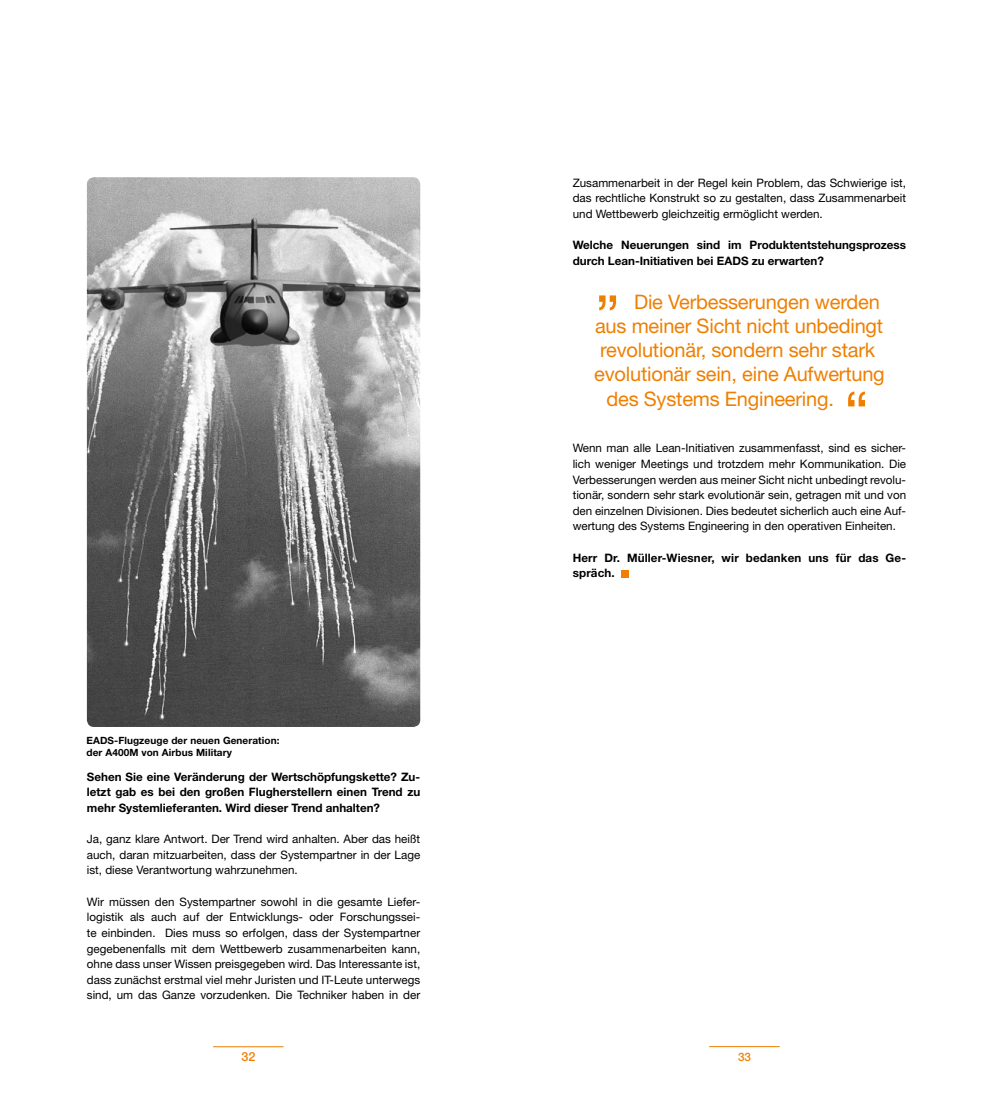
<style>
.page{position:relative;width:993px;height:1099px;background:#fff}
.page>*{position:absolute;margin:0;border:0;box-sizing:border-box;transform-origin:0 0}
.t1{font:57.5px "Helvetica Neue";color:#ee7f00}
.t2{font:20px "Helvetica Neue";letter-spacing:-.01em;color:#ee7f00}
.t3{font:500 12.5px "Helvetica Neue";color:#ee7f00}
.t4{font:11.62px/15.6px "Helvetica Neue";color:#000;text-align:justify}
.t5{font:700 11.62px/15.6px "Helvetica Neue";color:#000}
.t6{font:500 11.62px "Helvetica Neue";color:#ee7f00}
.t7{font:700 10px/12px "Helvetica Neue";letter-spacing:.01em;color:#000}
</style>
<div class="page">
<img style="left:87px;top:177px;width:333px;height:550px">
<div style="left:621px;top:570px;width:7px;height:7px;background:#ee7f00"></div>
<hr style="left:709px;top:1046px;width:70px;height:1px;background:#ee7f00">
<hr style="left:213px;top:1046px;width:70px;height:1px;background:#ee7f00">
<p class="t4" style="left:572px;top:174px;width:335px">Zusammenarbeit in der Regel kein Problem, das Schwierige ist, das rechtliche Konstrukt so zu gestalten, dass Zusammenarbeit und Wettbewerb gleichzeitig ermöglicht werden.</p>
<p class="t5" style="left:572px;top:237px;width:335px">Welche Neuerungen sind im Produktentstehungsprozess durch Lean-Initiativen bei EADS zu erwarten?</p>
<h1 class="t1" style="left:595px;top:247px;width:26px">„</h1>
<h2 class="t2" style="left:634px;top:290px;width:247px">Die Verbesserungen werden</h2>
<h2 class="t2" style="left:595px;top:314px;width:289px">aus meiner Sicht nicht unbedingt</h2>
<h2 class="t2" style="left:600px;top:338px;width:276px">revolutionär, sondern sehr stark</h2>
<h2 class="t2" style="left:594px;top:362px;width:292px">evolutionär sein, eine Aufwertung</h2>
<h2 class="t2" style="left:606px;top:387px;width:229px">des Systems Engineering.</h2>
<h1 class="t1" style="left:844px;top:378px;width:26px">“</h1>
<p class="t7" style="left:86px;top:733px;width:194px">EADS-Flugzeuge der neuen Generation: der A400M von Airbus Military</p>
<p class="t5" style="left:87px;top:768px;width:335px;text-align:justify">Sehen Sie eine Veränderung der Wertschöpfungskette? Zu&shy;letzt gab es bei den großen Flugherstellern einen Trend zu mehr Systemlieferanten. Wird dieser Trend anhalten?</p>
<p class="t4" style="left:87px;top:831px;width:335px">Ja, ganz klare Antwort. Der Trend wird anhalten. Aber das heißt auch, daran mitzuarbeiten, dass der Systempartner in der Lage ist, diese Verantwortung wahrzunehmen.</p>
<p class="t4" style="left:87px;top:893px;width:335px">Wir müssen den Systempartner sowohl in die gesamte Liefer&shy;logistik als auch auf der Entwicklungs- oder Forschungssei&shy;te einbinden. Dies muss so erfolgen, dass der Systempartner gegebenenfalls mit dem Wettbewerb zusammenarbeiten kann, ohne dass unser Wissen preisgegeben wird. Das Interessante ist, dass zunächst erstmal viel mehr Juristen und IT-Leute unterwegs sind, um das Ganze vorzudenken. Die Techniker haben in der</p>
<p class="t4" style="left:572px;top:440px;width:335px">Wenn man alle Lean-Initiativen zusammenfasst, sind es sicher&shy;lich weniger Meetings und trotzdem mehr Kommunikation. Die Verbesserungen werden aus meiner Sicht nicht unbedingt revolu&shy;tionär, sondern sehr stark evolutionär sein, getragen mit und von den einzelnen Divisionen. Dies bedeutet sicherlich auch eine Auf&shy;wertung des Systems Engineering in den operativen Einheiten.</p>
<p class="t5" style="left:572px;top:549px;width:335px">Herr Dr. Müller-Wiesner, wir bedanken uns für das Ge&shy;spräch.</p>
<p class="t3" style="left:241px;top:1049px;width:15px">32</p>
<p class="t6" style="left:737px;top:1049px;width:14px">33</p>
</div>
